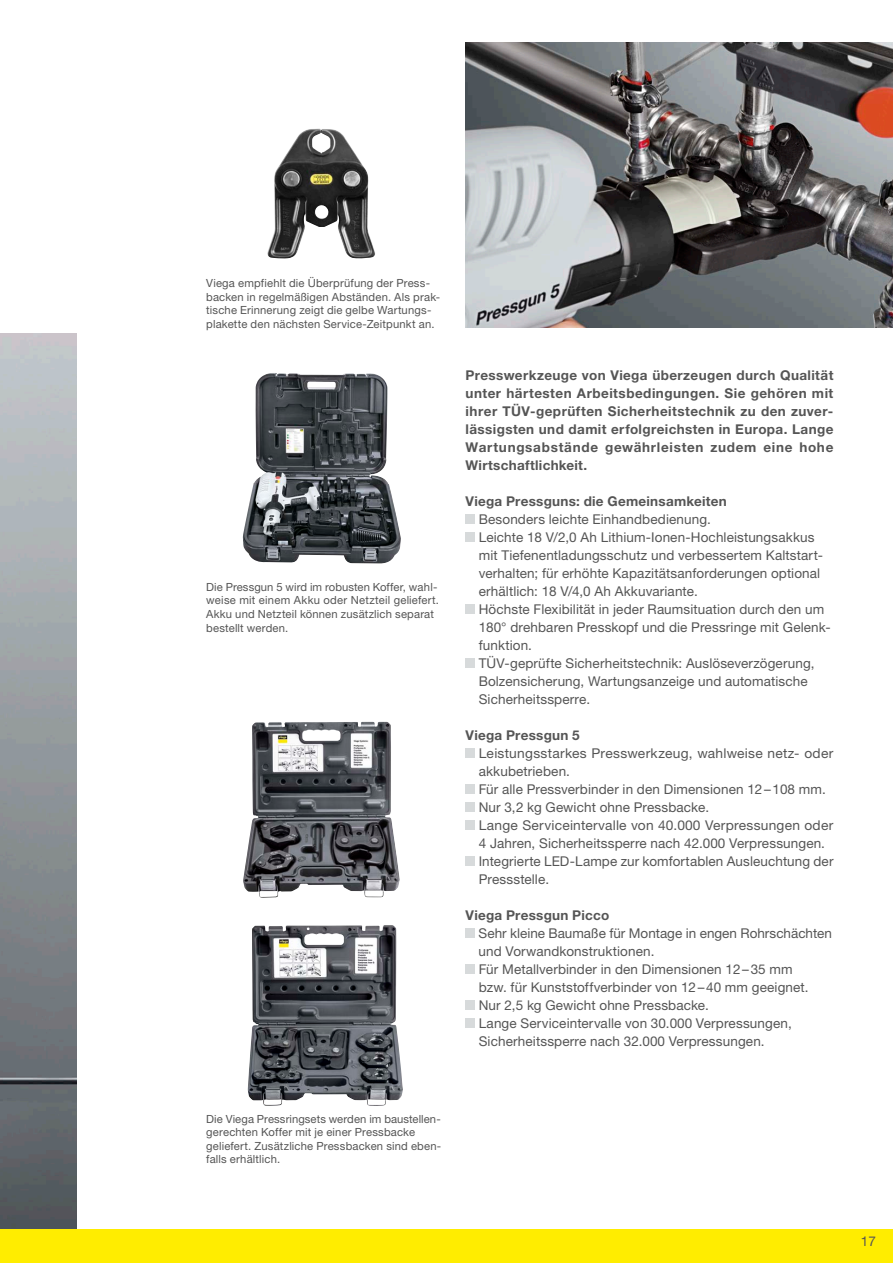
<style>
.page{position:relative;width:893px;height:1263px;background:#fff}
.page>*{position:absolute;margin:0;border:0;box-sizing:border-box;transform-origin:0 0}
.t1{font:13.5px/18px "Viega Helvetica Neue";letter-spacing:.01em;color:#555}
.t2{font:700 13.5px/18px "Viega Helvetica Neue";letter-spacing:.02em;color:#555;text-align:justify}
.t3{font:11.25px/13.5px "Viega Helvetica Neue";letter-spacing:.015em;color:#555}
</style>
<div class="page">
<img style="left:0;top:334px;width:77px;height:895px">
<img style="left:243px;top:373px;width:158px;height:190px">
<img style="left:466px;top:43px;width:427px;height:285px">
<img style="left:243px;top:722px;width:150px;height:176px">
<img style="left:248px;top:925px;width:136px;height:181px">
<img style="left:267px;top:128px;width:108px;height:131px">
<div style="left:0;top:1229px;width:893px;height:34px;background:#ffed00"></div>
<div style="left:466px;top:514px;width:9px;height:10px;background:#d7dadb"></div>
<div style="left:466px;top:532px;width:9px;height:10px;background:#d7dadb"></div>
<div style="left:466px;top:604px;width:9px;height:10px;background:#d7dadb"></div>
<div style="left:466px;top:658px;width:9px;height:10px;background:#d7dadb"></div>
<div style="left:466px;top:748px;width:9px;height:10px;background:#d7dadb"></div>
<div style="left:466px;top:784px;width:9px;height:10px;background:#d7dadb"></div>
<div style="left:466px;top:802px;width:9px;height:10px;background:#d7dadb"></div>
<div style="left:466px;top:820px;width:9px;height:10px;background:#d7dadb"></div>
<div style="left:466px;top:856px;width:9px;height:10px;background:#d7dadb"></div>
<div style="left:466px;top:928px;width:9px;height:10px;background:#d7dadb"></div>
<div style="left:466px;top:964px;width:9px;height:10px;background:#d7dadb"></div>
<div style="left:466px;top:1000px;width:9px;height:10px;background:#d7dadb"></div>
<div style="left:466px;top:1018px;width:9px;height:10px;background:#d7dadb"></div>
<p class="t3" style="left:206px;top:276px;width:236px">Viega empfiehlt die Überprüfung der Press&shy;backen in regelmäßigen Abständen. Als prak&shy;tische Erinnerung zeigt die gelbe Wartungs&shy;plakette den nächsten Service-Zeitpunkt an.</p>
<p class="t3" style="left:206px;top:580px;width:234px">Die Pressgun 5 wird im robusten Koffer, wahl&shy;weise mit einem Akku oder Netzteil geliefert.<br>Akku und Netzteil können zusätzlich separat bestellt werden.</p>
<p class="t2" style="left:466px;top:365px;width:369px">Presswerkzeuge von Viega überzeugen durch Qualität unter härtesten Arbeitsbedingungen. Sie gehören mit ihrer TÜV-geprüften Sicherheitstechnik zu den zuver&shy;lässigsten und damit erfolgreichsten in Europa. Lange Wartungsabstände gewährleisten zudem eine hohe Wirtschaftlichkeit.</p>
<p class="t2" style="left:466px;top:491px;width:263px">Viega Pressguns: die Gemeinsamkeiten</p>
<p class="t1" style="left:479px;top:509px;width:353px">Besonders leichte Einhandbedienung.<br>Leichte 18 V/2,0 Ah Lithium-Ionen-Hochleistungsakkus mit Tiefenentladungsschutz und verbessertem Kaltstart&shy;verhalten; für erhöhte Kapazitätsanforderungen optional erhältlich: 18 V/4,0 Ah Akkuvariante.<br>Höchste Flexibilität in jeder Raumsituation durch den um 180° drehbaren Presskopf und die Pressringe mit Gelenk&shy;funktion.<br>TÜV-geprüfte Sicherheitstechnik: Auslöseverzögerung, Bolzensicherung, Wartungsanzeige und automatische Sicherheitssperre.</p>
<p class="t2" style="left:466px;top:725px;width:116px">Viega Pressgun 5</p>
<p class="t1" style="left:479px;top:743px;width:356px">Leistungsstarkes Presswerkzeug, wahlweise netz- oder akkubetrieben.<br>Für alle Pressverbinder in den Dimensionen 12–108 mm.<br>Nur 3,2 kg Gewicht ohne Pressbacke.<br>Lange Serviceintervalle von 40.000 Verpressungen oder 4 Jahren, Sicherheitssperre nach 42.000 Verpressungen.<br>Integrierte LED-Lampe zur komfortablen Ausleuchtung der Pressstelle.</p>
<p class="t2" style="left:466px;top:905px;width:145px">Viega Pressgun Picco</p>
<p class="t1" style="left:479px;top:923px;width:355px">Sehr kleine Baumaße für Montage in engen Rohrschächten und Vorwandkonstruktionen.<br>Für Metallverbinder in den Dimensionen 12–35 mm<br>bzw. für Kunststoffverbinder von 12–40 mm geeignet.<br>Nur 2,5 kg Gewicht ohne Pressbacke.<br>Lange Serviceintervalle von 30.000 Verpressungen, Sicherheitssperre nach 32.000 Verpressungen.</p>
<p class="t3" style="left:206px;top:1111px;width:237px">Die Viega Pressringsets werden im baustellen&shy;gerechten Koffer mit je einer Pressbacke geliefert. Zusätzliche Pressbacken sind eben&shy;falls erhältlich.</p>
<p class="t1" style="left:861px;top:1232px;width:17px">17</p>
</div>
